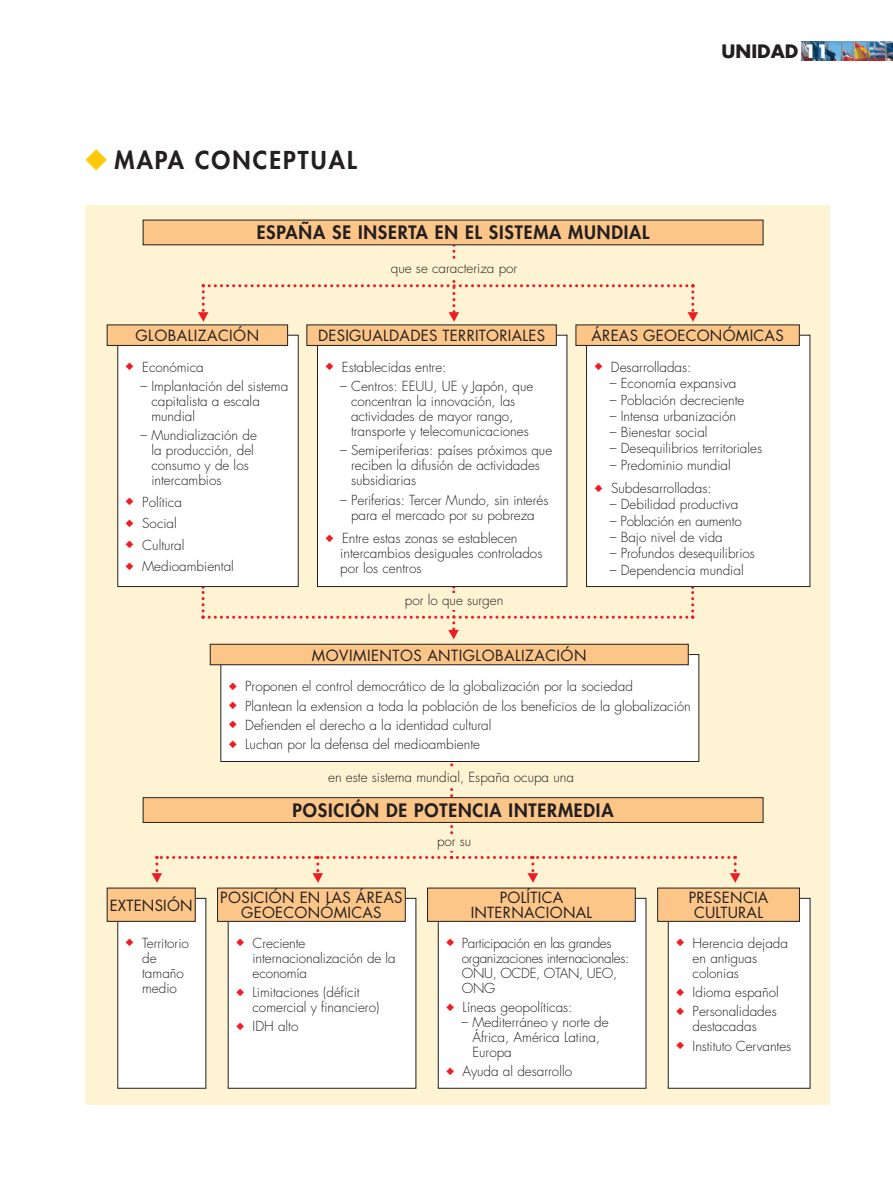
<style>
.page{position:relative;width:893px;height:1190px;background:#fff}
.page>*{position:absolute;margin:0;border:0;box-sizing:border-box;transform-origin:0 0}
.t1{font:800 24px "Futura";letter-spacing:.085em;color:#231f20}
.t2{font:800 18px "Futura";letter-spacing:.045em;color:#231f20}
.t3{font:700 18px "Futura";color:#231f20}
.t4{font:15px/15px "Futura";letter-spacing:.02em;color:#231f20;text-align:center}
.t5{font:300 13.5px/15px "Futura";color:#231f20}
.t6{font:300 13.5px/15px "Futura";letter-spacing:-.025em;color:#231f20}
.s1{color:#fff}
.s2{color:#ee1d23}
</style>
<div class="page">
<img style="left:801px;top:41px;width:91px;height:20px">
<svg style="left:85px;top:149px;width:22px;height:21px"></svg>
<div style="left:85px;top:205px;width:745px;height:899px;background:#fef3d2"></div>
<div style="left:143px;top:220px;width:620px;height:25px;background:#fdc689"></div>
<svg style="left:198px;top:244px;width:500px;height:78px"></svg>
<div style="left:118px;top:335px;width:180px;height:251px;background:#fff"></div>
<div style="left:107px;top:325px;width:180px;height:20px;background:#fdc689"></div>
<div style="left:107px;top:324px;width:181px;height:22px;border:1px solid #231f20"></div>
<div style="left:317px;top:335px;width:250px;height:251px;background:#fff"></div>
<div style="left:307px;top:325px;width:249px;height:20px;background:#fdc689"></div>
<div style="left:306px;top:324px;width:250px;height:22px;border:1px solid #231f20"></div>
<div style="left:586px;top:335px;width:223px;height:251px;background:#fff"></div>
<div style="left:586px;top:335px;width:224px;height:252px;border:1px solid #231f20"></div>
<div style="left:576px;top:325px;width:223px;height:20px;background:#fdc689"></div>
<div style="left:575px;top:324px;width:224px;height:22px;border:1px solid #231f20"></div>
<svg style="left:201px;top:585px;width:493px;height:54px"></svg>
<div style="left:668px;top:898px;width:142px;height:190px;background:#fff"></div>
<div style="left:668px;top:898px;width:142px;height:190px;border:1px solid #231f20"></div>
<div style="left:657px;top:888px;width:142px;height:33px;background:#fdc689"></div>
<div style="left:438px;top:898px;width:208px;height:190px;background:#fff"></div>
<div style="left:438px;top:898px;width:208px;height:190px;border:1px solid #231f20"></div>
<div style="left:427px;top:888px;width:208px;height:33px;background:#fdc689"></div>
<div style="left:118px;top:898px;width:88px;height:190px;background:#fff"></div>
<div style="left:107px;top:888px;width:88px;height:33px;background:#fdc689"></div>
<div style="left:228px;top:898px;width:188px;height:190px;background:#fff"></div>
<div style="left:217px;top:888px;width:188px;height:33px;background:#fdc689"></div>
<svg style="left:151px;top:753px;width:589px;height:129px"></svg>
<div style="left:143px;top:797px;width:620px;height:25px;background:#fdc689"></div>
<div style="left:143px;top:797px;width:620px;height:25px;border:1px solid #231f20"></div>
<div style="left:389px;top:834px;width:130px;height:16px;background:#fef3d2"></div>
<div style="left:389px;top:593px;width:130px;height:16px;background:#fef3d2"></div>
<div style="left:221px;top:654px;width:477px;height:107px;background:#fff"></div>
<div style="left:220px;top:654px;width:479px;height:108px;border:1px solid #231f20"></div>
<div style="left:210px;top:644px;width:478px;height:20px;background:#fdc689"></div>
<div style="left:210px;top:644px;width:478px;height:21px;border:1px solid #231f20"></div>
<div style="left:305px;top:769px;width:292px;height:17px;background:#fef3d2"></div>
<h1 class="t1" style="left:114px;top:149px;width:244px">MAPA CONCEPTUAL</h1>
<h2 class="t2" style="left:257px;top:224px;width:394px">ESPAÑA SE INSERTA EN EL SISTEMA MUNDIAL</h2>
<p class="t5" style="left:391px;top:262px;width:128px">que se caracteriza por</p>
<h2 class="t3" style="left:721px;top:43px;width:109px">UNIDAD <span class="s1">11</span></h2>
<p class="t4" style="left:135px;top:329px;width:125px">GLOBALIZACIÓN</p>
<p class="t5" style="left:126px;top:361px;width:80px"><span class="s2">◆</span> Económica</p>
<p class="t5" style="left:151px;top:380px;width:138px;text-indent:-11px">– Implantación del sistema capitalista a escala mundial</p>
<p class="t5" style="left:151px;top:429px;width:107px;text-indent:-11px">– Mundialización de la producción, del consumo y de los intercambios</p>
<p class="t5" style="left:126px;top:495px;width:58px"><span class="s2">◆</span> Política</p>
<p class="t5" style="left:126px;top:517px;width:53px"><span class="s2">◆</span> Social</p>
<p class="t5" style="left:126px;top:538px;width:60px"><span class="s2">◆</span> Cultural</p>
<p class="t5" style="left:126px;top:560px;width:110px"><span class="s2">◆</span> Medioambiental</p>
<p class="t4" style="left:318px;top:329px;width:228px">DESIGUALDADES TERRITORIALES</p>
<p class="t5" style="left:325px;top:361px;width:123px"><span class="s2">◆</span> Establecidas entre:</p>
<p class="t5" style="left:351px;top:380px;width:184px;text-indent:-11px">– Centros: EEUU, UE y Japón, que concentran la innovación, las actividades de mayor rango, transporte y telecomunicaciones</p>
<p class="t5" style="left:351px;top:444px;width:203px;text-indent:-11px">– Semiperiferias: países próximos que reciben la difusión de actividades subsidiarias</p>
<p class="t5" style="left:340px;top:493px;width:210px;text-align:center">– Periferias: Tercer Mundo, sin interés para el mercado por su pobreza</p>
<p class="t5" style="left:340px;top:532px;width:204px;text-indent:-15px"><span class="s2">◆</span> Entre estas zonas se establecen intercambios desiguales controlados por los centros</p>
<p class="t5" style="left:405px;top:594px;width:100px">por lo que surgen</p>
<p class="t4" style="left:591px;top:329px;width:194px">ÁREAS GEOECONÓMICAS</p>
<p class="t5" style="left:594px;top:361px;width:98px"><span class="s2">◆</span> Desarrolladas:</p>
<p class="t5" style="left:610px;top:377px;width:128px">– Economía expansiva</p>
<p class="t5" style="left:610px;top:393px;width:136px">– Población decreciente</p>
<p class="t5" style="left:610px;top:409px;width:128px">– Intensa urbanización</p>
<p class="t5" style="left:610px;top:426px;width:99px">– Bienestar social</p>
<p class="t5" style="left:610px;top:442px;width:154px">– Desequilibrios territoriales</p>
<p class="t5" style="left:610px;top:458px;width:122px">– Predominio mundial</p>
<p class="t5" style="left:594px;top:482px;width:119px"><span class="s2">◆</span> Subdesarrolladas:</p>
<p class="t5" style="left:610px;top:498px;width:130px">– Debilidad productiva</p>
<p class="t5" style="left:610px;top:514px;width:133px">– Población en aumento</p>
<p class="t5" style="left:610px;top:531px;width:114px">– Bajo nivel de vida</p>
<p class="t5" style="left:610px;top:547px;width:147px">– Profundos desequilibrios</p>
<p class="t5" style="left:610px;top:563px;width:135px">– Dependencia mundial</p>
<p class="t4" style="left:312px;top:649px;width:276px">MOVIMIENTOS ANTIGLOBALIZACIÓN</p>
<p class="t5" style="left:229px;top:680px;width:406px"><span class="s2">◆</span> Proponen el control democrático de la globalización por la sociedad</p>
<p class="t5" style="left:229px;top:699px;width:463px"><span class="s2">◆</span> Plantean la extension a toda la población de los beneficios de la globalización</p>
<p class="t5" style="left:229px;top:718px;width:264px"><span class="s2">◆</span> Defienden el derecho a la identidad cultural</p>
<p class="t5" style="left:229px;top:738px;width:253px"><span class="s2">◆</span> Luchan por la defensa del medioambiente</p>
<p class="t5" style="left:328px;top:770px;width:247px">en este sistema mundial, España ocupa una</p>
<p class="t4" style="left:110px;top:899px;width:84px">EXTENSIÓN</p>
<p class="t5" style="left:142px;top:936px;width:48px;text-indent:-16px"><span class="s2">◆</span> Territorio de tamaño medio</p>
<h2 class="t2" style="left:292px;top:801px;width:322px">POSICIÓN DE POTENCIA INTERMEDIA</h2>
<p class="t5" style="left:437px;top:834px;width:36px">por su</p>
<p class="t4" style="left:220px;top:891px;width:184px">POSICIÓN EN LAS ÁREAS<br>GEOECONÓMICAS</p>
<p class="t5" style="left:252px;top:936px;width:145px;text-indent:-16px"><span class="s2">◆</span> Creciente internacionalización de la economía</p>
<p class="t5" style="left:252px;top:985px;width:128px;text-indent:-16px"><span class="s2">◆</span> Limitaciones (déficit comercial y financiero)</p>
<p class="t5" style="left:236px;top:1020px;width:64px"><span class="s2">◆</span> IDH alto</p>
<p class="t4" style="left:470px;top:891px;width:123px">POLÍTICA<br>INTERNACIONAL</p>
<p class="t6" style="left:462px;top:936px;width:169px;text-indent:-16px"><span class="s2">◆</span> Participación en las grandes organizaciones internacionales:<br>ONU, OCDE, OTAN, UEO,<br>ONG</p>
<p class="t5" style="left:446px;top:1000px;width:128px"><span class="s2">◆</span> Líneas geopolíticas:</p>
<p class="t5" style="left:472px;top:1015px;width:138px;text-indent:-11px">– Mediterráneo y norte de<br>África, América Latina,<br>Europa</p>
<p class="t5" style="left:446px;top:1065px;width:127px"><span class="s2">◆</span> Ayuda al desarrollo</p>
<p class="t4" style="left:688px;top:891px;width:81px">PRESENCIA<br>CULTURAL</p>
<p class="t5" style="left:692px;top:936px;width:97px;text-indent:-16px"><span class="s2">◆</span> Herencia dejada en antiguas colonias</p>
<p class="t5" style="left:676px;top:985px;width:104px"><span class="s2">◆</span> Idioma español</p>
<p class="t5" style="left:676px;top:1005px;width:102px;text-align:center"><span class="s2">◆</span> Personalidades destacadas</p>
<p class="t5" style="left:676px;top:1039px;width:116px"><span class="s2">◆</span> Instituto Cervantes</p>
</div>
